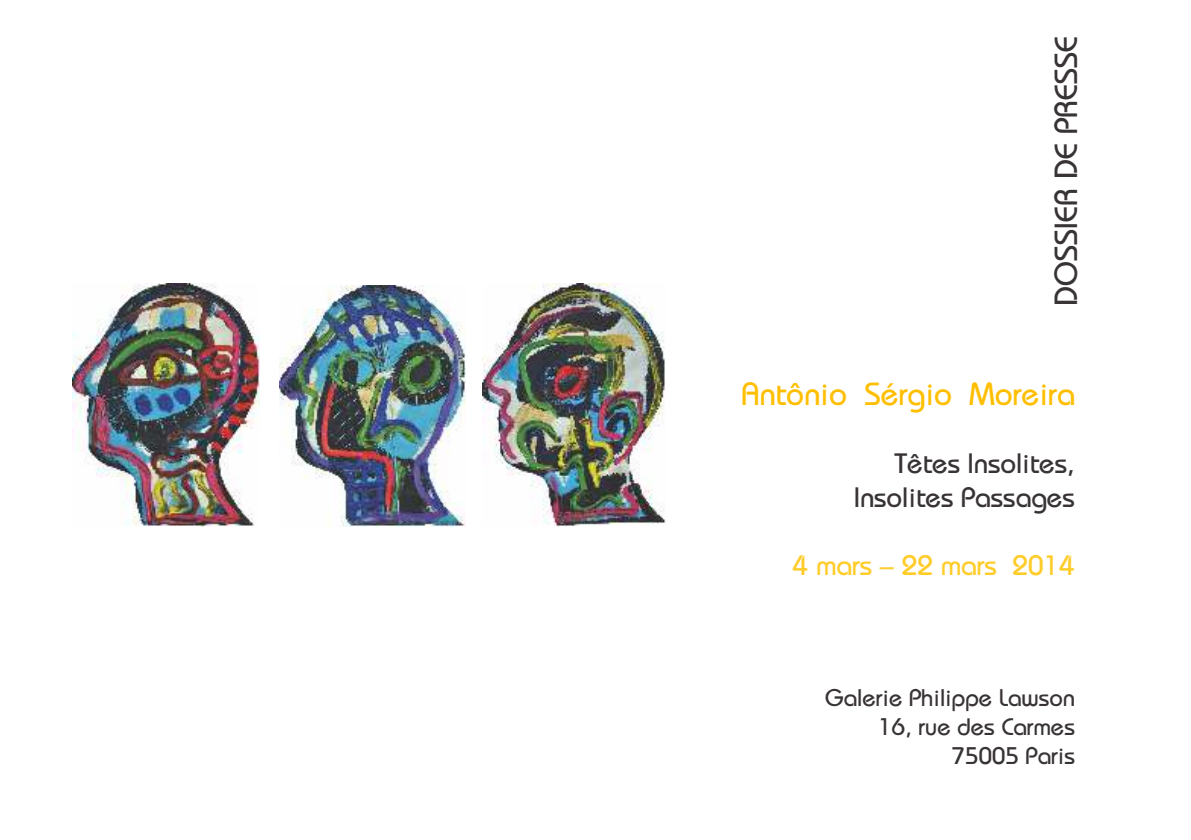
<style>
.page{position:relative;width:1191px;height:840px;background:#fff}
.page>*{position:absolute;margin:0;border:0;box-sizing:border-box;transform-origin:0 0}
.t1{font:32px "Bauhaus";color:#ffbf00}
.t2{font:32px "Bauhaus";color:#383336}
.t3{font:28px/33.8px "Bauhaus";color:#383336;text-align:right}
.t4{font:28px "Bauhaus";color:#ffcc29}
.t5{font:24px/29px "Bauhaus";color:#383336;text-align:right}
</style>
<div class="page">
<img style="left:482px;top:283px;width:183px;height:243px">
<img style="left:280px;top:285px;width:186px;height:240px">
<img style="left:73px;top:283px;width:187px;height:242px">
<h1 class="t2" style="left:1054px;top:305px;width:271px;rotate:-90deg">DOSSIER DE PRESSE</h1>
<h1 class="t1" style="left:741px;top:382px;width:335px">Antônio Sérgio Moreira</h1>
<p class="t3" style="left:854px;top:449px;width:222px">Têtes Insolites,<br>Insolites Passages</p>
<p class="t4" style="left:793px;top:554px;width:284px">4 mars – 22 mars 2014</p>
<p class="t5" style="left:825px;top:685px;width:251px">Galerie Philippe Lawson<br>16, rue des Carmes<br>75005 Paris</p>
</div>
